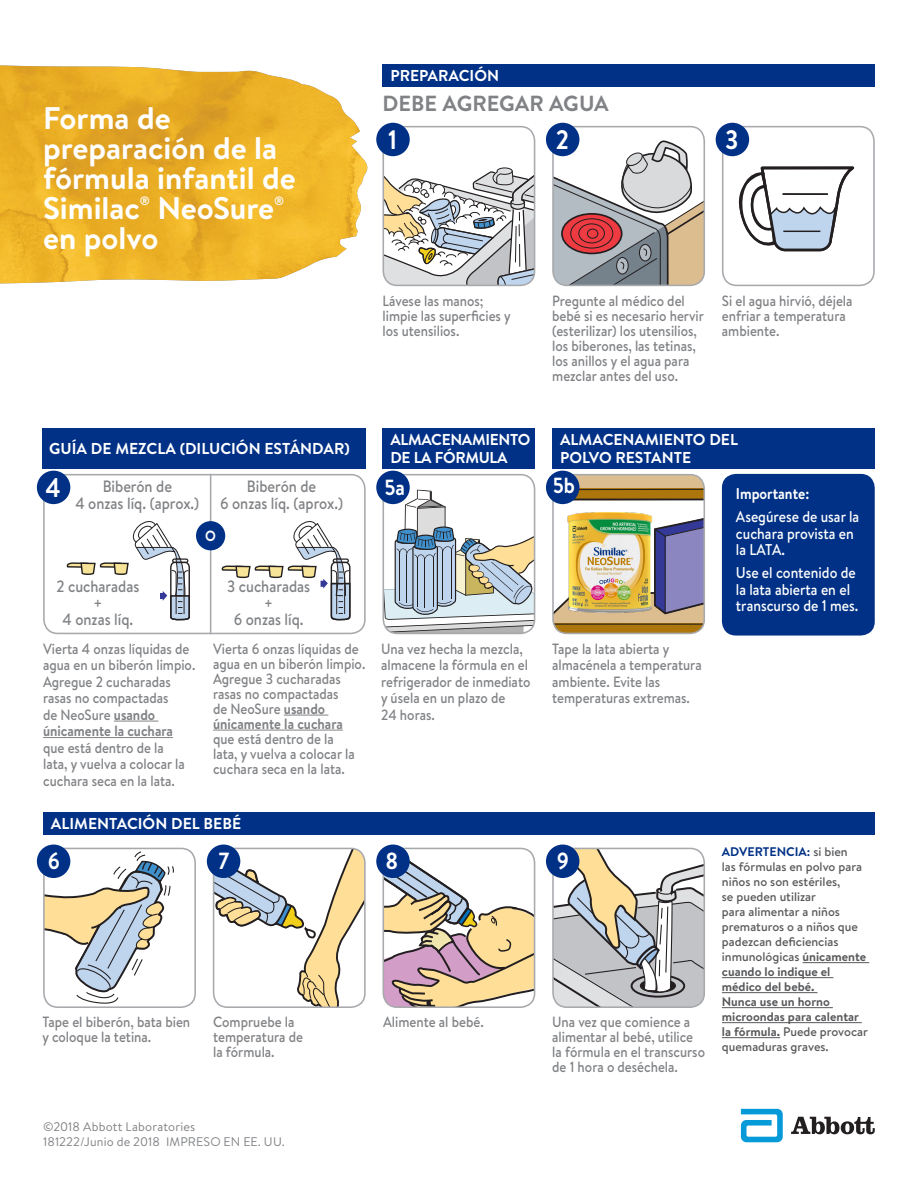
<style>
.page{position:relative;width:918px;height:1188px;background:#fff}
.page>*{position:absolute;margin:0;border:0;box-sizing:border-box;transform-origin:0 0}
.t1{font:700 31.2px/30px "Brandon Text";color:#fff}
.Captions{font:700 26.7px "Brandon Text";color:#fff;scale:.9 1}
.Captions-2{font:700 23.4px "Brandon Text";color:#fff;scale:.9 1}
.t2{font:700 21.9px "Brandon Text";color:#808285}
.Captions-3{font:700 21.9px "Brandon Text";color:#fff;scale:.9 1}
.Captions-4{font:500 16.35px/16.5px "Brandon Text";color:#808285;text-align:center;scale:.9 1}
.t3{font:700 15.75px/18px "Brandon Text";color:#fff}
.t4{font:700 15.75px/18px "Brandon Text";letter-spacing:-.02em;color:#fff}
.Captions-5{font:500 15.6px/16.5px "Brandon Text";color:#fff;scale:.9 1}
.Captions-6{font:700 15.6px "Brandon Text";color:#fff;scale:.9 1}
.Captions-7{font:500 14.85px/15px "Brandon Text";color:#808285;scale:.9 1}
.Captions-8{font:700 14.85px "Brandon Text";color:#fff;scale:.9 1}
.t5{font:500 12.45px/15px "Brandon Text";color:#57585a}
.t6{font:12.45px/15px "Brandon Text";letter-spacing:.01em;color:#808285}
.t7{font:700 12.15px "Brandon Text";color:#fff}
.s1{font-weight:700}
.s2{font-weight:700;color:#003186}
</style>
<div class="page">
<img style="left:0;top:65px;width:367px;height:218px">
<svg style="left:555px;top:475px;width:149px;height:158px"></svg>
<div style="left:552px;top:474px;width:153px;height:160px;border:2px solid #a8a9ad;border-radius:14px"></div>
<hr style="left:803px;top:962px;width:66px;height:1px;background:#57585a">
<hr style="left:722px;top:977px;width:111px;height:1px;background:#57585a">
<hr style="left:722px;top:992px;width:95px;height:1px;background:#57585a">
<hr style="left:722px;top:1007px;width:111px;height:1px;background:#57585a">
<hr style="left:722px;top:1022px;width:140px;height:1px;background:#57585a">
<hr style="left:722px;top:1037px;width:58px;height:1px;background:#57585a">
<div style="left:42px;top:429px;width:324px;height:40px;background:#003186"></div>
<svg style="left:383px;top:850px;width:152px;height:157px"></svg>
<div style="left:383px;top:848px;width:152px;height:160px;border:2px solid #a8a9ad;border-radius:14px"></div>
<svg style="left:555px;top:848px;width:149px;height:159px"></svg>
<div style="left:552px;top:848px;width:153px;height:160px;border:2px solid #a8a9ad;border-radius:14px"></div>
<hr style="left:114px;top:721px;width:44px;height:1px;background:#808285">
<hr style="left:43px;top:737px;width:130px;height:1px;background:#808285">
<div style="left:43px;top:474px;width:323px;height:160px;border:2px solid #a8a9ad;border-radius:14px"></div>
<hr style="left:284px;top:715px;width:44px;height:1px;background:#808285">
<hr style="left:213px;top:730px;width:130px;height:1px;background:#808285">
<hr style="left:210px;top:474px;width:1px;height:160px;background:#a8a9ad">
<div style="left:383px;top:429px;width:152px;height:40px;background:#003186"></div>
<div style="left:383px;top:64px;width:492px;height:23px;background:#003186"></div>
<svg style="left:383px;top:167px;width:152px;height:118px"></svg>
<div style="left:383px;top:126px;width:152px;height:160px;border:2px solid #a8a9ad;border-radius:14px"></div>
<div style="left:376px;top:123px;width:34px;height:33px;background:#003186;border-radius:50%"></div>
<svg style="left:555px;top:127px;width:149px;height:158px"></svg>
<div style="left:552px;top:126px;width:153px;height:160px;border:2px solid #a8a9ad;border-radius:14px"></div>
<svg style="left:731px;top:130px;width:124px;height:122px"></svg>
<hr style="left:783px;top:231px;width:37px;height:1px;background:#231f20">
<hr style="left:783px;top:193px;width:45px;height:2px;background:#231f20">
<div style="left:722px;top:126px;width:153px;height:160px;border:2px solid #a8a9ad;border-radius:14px"></div>
<svg style="left:383px;top:489px;width:152px;height:144px"></svg>
<div style="left:383px;top:474px;width:152px;height:160px;border:2px solid #a8a9ad;border-radius:14px"></div>
<div style="left:552px;top:429px;width:323px;height:40px;background:#003186"></div>
<div style="left:722px;top:474px;width:153px;height:162px;background:#003186;border-radius:14px"></div>
<svg style="left:46px;top:851px;width:128px;height:154px"></svg>
<div style="left:43px;top:848px;width:153px;height:160px;border:2px solid #a8a9ad;border-radius:14px"></div>
<svg style="left:214px;top:848px;width:149px;height:159px"></svg>
<div style="left:213px;top:848px;width:153px;height:160px;border:2px solid #a8a9ad;border-radius:14px"></div>
<div style="left:43px;top:813px;width:832px;height:22px;background:#003186"></div>
<div style="left:546px;top:123px;width:33px;height:33px;background:#003186;border-radius:50%"></div>
<div style="left:716px;top:123px;width:33px;height:33px;background:#003186;border-radius:50%"></div>
<div style="left:37px;top:471px;width:33px;height:33px;background:#003186;border-radius:50%"></div>
<div style="left:37px;top:845px;width:33px;height:33px;background:#003186;border-radius:50%"></div>
<div style="left:207px;top:845px;width:33px;height:33px;background:#003186;border-radius:50%"></div>
<div style="left:376px;top:845px;width:34px;height:33px;background:#003186;border-radius:50%"></div>
<div style="left:546px;top:845px;width:33px;height:33px;background:#003186;border-radius:50%"></div>
<div style="left:376px;top:471px;width:34px;height:33px;background:#003186;border-radius:50%"></div>
<div style="left:546px;top:471px;width:33px;height:33px;background:#003186;border-radius:50%"></div>
<svg style="left:222px;top:521px;width:129px;height:99px"></svg>
<svg style="left:67px;top:521px;width:123px;height:99px"></svg>
<div style="left:196px;top:521px;width:29px;height:29px;background:#003186;border-radius:50%"></div>
<svg style="left:741px;top:1109px;width:42px;height:33px"></svg>
<svg style="left:791px;top:1117px;width:84px;height:17px"></svg>
<img style="left:557px;top:512px;width:105px;height:104px">
<p class="t1" style="left:43px;top:102px;width:254px">Forma de preparación de la fórmula infantil de<br>Similac</p>
<p class="t7" style="left:140px;top:192px;width:12px">®</p>
<p class="t1" style="left:158px;top:192px;width:118px">NeoSure</p>
<p class="t7" style="left:274px;top:192px;width:12px">®</p>
<p class="t1" style="left:43px;top:222px;width:117px">en polvo</p>
<p class="t3" style="left:390px;top:66px;width:110px">PREPARACIÓN</p>
<p class="t2" style="left:383px;top:88px;width:228px">DEBE AGREGAR AGUA</p>
<p class="Captions" style="left:388px;top:121px;width:11px">1</p>
<p class="Captions" style="left:556px;top:121px;width:16px">2</p>
<p class="Captions" style="left:725px;top:121px;width:16px">3</p>
<p class="Captions-7" style="left:383px;top:293px;width:144px">Lávese las manos; limpie las superficies y los utensilios.</p>
<p class="Captions-7" style="left:552px;top:293px;width:170px">Pregunte al médico del bebé si es necesario hervir (esterilizar) los utensilios, los biberones, las tetinas, los anillos y el agua para mezclar antes del uso.</p>
<p class="Captions-7" style="left:722px;top:293px;width:147px">Si el agua hirvió, déjela enfriar a temperatura ambiente.</p>
<p class="t3" style="left:49px;top:439px;width:302px">GUÍA DE MEZCLA (DILUCIÓN ESTÁNDAR)</p>
<p class="Captions" style="left:46px;top:469px;width:19px">4</p>
<p class="Captions-4" style="left:75px;top:478px;width:139px">Biberón de<br>4 onzas líq. (aprox.)</p>
<p class="Captions-4" style="left:220px;top:478px;width:138px">Biberón de<br>6 onzas líq. (aprox.)</p>
<p class="Captions-8" style="left:205px;top:525px;width:13px">O</p>
<p class="Captions-4" style="left:56px;top:578px;width:94px">2 cucharadas</p>
<p class="Captions-4" style="left:94px;top:595px;width:11px">+</p>
<p class="Captions-4" style="left:63px;top:611px;width:80px">4 onzas líq.</p>
<p class="Captions-7" style="left:43px;top:640px;width:171px;line-height:16.5px">Vierta 4 onzas líquidas de agua en un biberón limpio.<br>Agregue 2 cucharadas rasas no compactadas<br>de NeoSure <span class="s1">usando únicamente la cuchara </span>que está dentro de la<br>lata, y vuelva a colocar la cuchara seca en la lata.</p>
<p class="Captions-4" style="left:227px;top:578px;width:94px">3 cucharadas</p>
<p class="Captions-4" style="left:264px;top:595px;width:11px">+</p>
<p class="Captions-4" style="left:234px;top:611px;width:79px">6 onzas líq.</p>
<p class="Captions-7" style="left:213px;top:641px;width:171px">Vierta 6 onzas líquidas de agua en un biberón limpio.<br>Agregue 3 cucharadas rasas no compactadas<br>de NeoSure <span class="s1">usando únicamente la cuchara </span>que está dentro de la<br>lata, y vuelva a colocar la cuchara seca en la lata.</p>
<p class="t3" style="left:51px;top:815px;width:192px">ALIMENTACIÓN DEL BEBÉ</p>
<p class="t4" style="left:390px;top:430px;width:141px">ALMACENAMIENTO<br>DE LA FÓRMULA</p>
<p class="t3" style="left:560px;top:430px;width:179px">ALMACENAMIENTO DEL<br>POLVO RESTANTE</p>
<p class="Captions-6" style="left:736px;top:483px;width:83px">Importante:</p>
<p class="Captions-5" style="left:736px;top:508px;width:139px">Asegúrese de usar la cuchara provista en la LATA.</p>
<p class="Captions-5" style="left:736px;top:564px;width:137px">Use el contenido de la lata abierta en el transcurso de 1 mes.</p>
<p class="Captions-7" style="left:552px;top:640px;width:168px;line-height:16.5px">Tape la lata abierta y almacénela a temperatura ambiente. Evite las temperaturas extremas.</p>
<p class="Captions-3" style="left:384px;top:472px;width:24px">5a</p>
<p class="Captions-3" style="left:553px;top:470px;width:26px">5b</p>
<p class="Captions-7" style="left:381px;top:640px;width:167px;line-height:16.5px">Una vez hecha la mezcla, almacene la fórmula en el refrigerador de inmediato y úsela en un plazo de<br>24 horas.</p>
<p class="Captions-2" style="left:48px;top:845px;width:15px">6</p>
<p class="Captions-2" style="left:218px;top:845px;width:14px">7</p>
<p class="Captions-2" style="left:386px;top:845px;width:16px">8</p>
<p class="Captions-2" style="left:557px;top:845px;width:15px">9</p>
<p class="Captions-7" style="left:43px;top:1014px;width:166px">Tape el biberón, bata bien y coloque la tetina.</p>
<p class="Captions-7" style="left:213px;top:1014px;width:102px">Compruebe la temperatura de la fórmula.</p>
<p class="Captions-7" style="left:383px;top:1014px;width:113px">Alimente al bebé.</p>
<p class="Captions-7" style="left:552px;top:1014px;width:171px">Una vez que comience a alimentar al bebé, utilice la fórmula en el transcurso de 1 hora o deséchela.</p>
<p class="t5" style="left:722px;top:844px;width:148px"><span class="s2">ADVERTENCIA:</span> si bien<br>las fórmulas en polvo para niños no son estériles,<br>se pueden utilizar<br>para alimentar a niños prematuros o a niños que padezcan deficiencias inmunológicas <span class="s1">únicamente cuando lo indique el médico del bebé.<br>Nunca use un horno microondas para calentar la fórmula.</span> Puede provocar quemaduras graves.</p>
<p class="t6" style="left:43px;top:1119px;width:243px">©2018 Abbott Laboratories<br>181222/Junio de 2018 IMPRESO EN EE. UU.</p>
</div>
